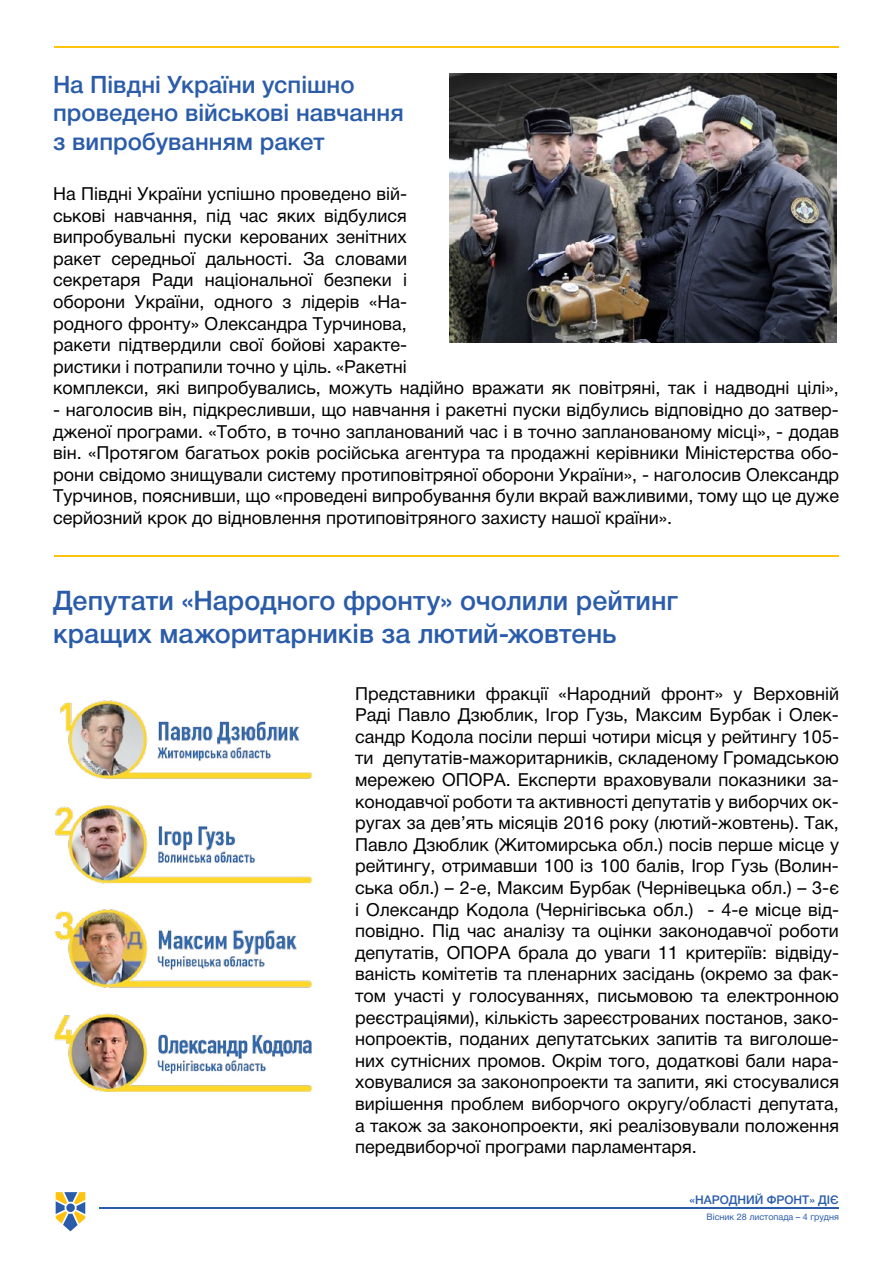
<style>
.page{position:relative;width:893px;height:1263px;background:#fff}
.page>*{position:absolute;margin:0;border:0;box-sizing:border-box;transform-origin:0 0}
.t1{font:27px/32.4px "Helvetica 6 Medium";color:#2a5caa}
.t2{font:24px/28.8px "Helvetica 6 Medium";color:#2a5caa}
.t3{font:18px/21.6px "Helvetica 5 Normal";color:#000;text-align:justify}
.t4{font:12px "Helvetica 6 Medium";letter-spacing:.12em;color:#2a5caa}
.t5{font:9px "Helvetica 5 Normal";color:#2a5caa}
</style>
<div class="page">
<hr style="left:54px;top:47px;width:785px;height:1px;background:#ffc20e">
<hr style="left:54px;top:556px;width:785px;height:1px;background:#ffc20e">
<img style="left:54px;top:700px;width:258px;height:392px">
<hr style="left:100px;top:1208px;width:739px;height:1px;background:#2a5caa">
<svg style="left:55px;top:1192px;width:31px;height:40px"></svg>
<img style="left:449px;top:73px;width:388px;height:269px">
<h2 class="t2" style="left:53px;top:70px;width:352px">На Півдні України успішно проведено військові навчання з випробуванням ракет</h2>
<p class="t3" style="left:53px;top:183px;width:787px;text-align:left">На Півдні України успішно проведено вій-<br>ськові навчання, під час яких відбулися<br>випробувальні пуски керованих зенітних<br>ракет середньої дальності. За словами<br>секретаря Ради національної безпеки і<br>оборони України, одного з лідерів «На-<br>родного фронту» Олександра Турчинова,<br>ракети підтвердили свої бойові характе-<br>ристики і потрапили точно у ціль. «Ракетні<br>комплекси, які випробувались, можуть надійно вражати як повітряні, так і надводні цілі»,</p>
<p class="t3" style="left:53px;top:399px;width:787px">- наголосив він, підкресливши, що навчання і ракетні пуски відбулись відповідно до затвер&shy;дженої програми. «Тобто, в точно запланований час і в точно запланованому місці», - додав він. «Протягом багатьох років російська агентура та продажні керівники Міністерства обо&shy;рони свідомо знищували систему протиповітряної оборони України», - наголосив Олександр Турчинов, пояснивши, що «проведені випробування були вкрай важливими, тому що це дуже серйозний крок до відновлення протиповітряного захисту нашої країни».</p>
<h1 class="t1" style="left:53px;top:585px;width:626px">Депутати «Народного фронту» очолили рейтинг кращих мажоритарників за лютий-жовтень</h1>
<p class="t3" style="left:355px;top:683px;width:485px">Представники фракції «Народний фронт» у Верховній Раді Павло Дзюблик, Ігор Гузь, Максим Бурбак і Олек&shy;сандр Кодола посіли перші чотири місця у рейтингу 105- ти депутатів-мажоритарників, складеному Громадською мережею ОПОРА. Експерти враховували показники за&shy;конодавчої роботи та активності депутатів у виборчих ок&shy;ругах за дев’ять місяців 2016 року (лютий-жовтень). Так, Павло Дзюблик (Житомирська обл.) посів перше місце у рейтингу, отримавши 100 із 100 балів, Ігор Гузь (Волин&shy;ська обл.) – 2-е, Максим Бурбак (Чернівецька обл.) – 3-є і Олександр Кодола (Чернігівська обл.) - 4-е місце від&shy;повідно. Під час аналізу та оцінки законодавчої роботи депутатів, ОПОРА брала до уваги 11 критеріїв: відвіду&shy;ваність комітетів та пленарних засідань (окремо за фак&shy;том участі у голосуваннях, письмовою та електронною реєстраціями), кількість зареєстрованих постанов, зако&shy;нопроектів, поданих депутатських запитів та виголоше&shy;них сутнісних промов. Окрім того, додаткові бали нара&shy;ховувалися за законопроекти та запити, які стосувалися вирішення проблем виборчого округу/області депутата, а також за законопроекти, які реалізовували положення передвиборчої програми парламентаря.</p>
<p class="t4" style="left:689px;top:1193px;width:151px">«Народний фронт» діє</p>
<p class="t5" style="left:707px;top:1211px;width:134px">Вісник 28 листопада – 4 грудня</p>
</div>
